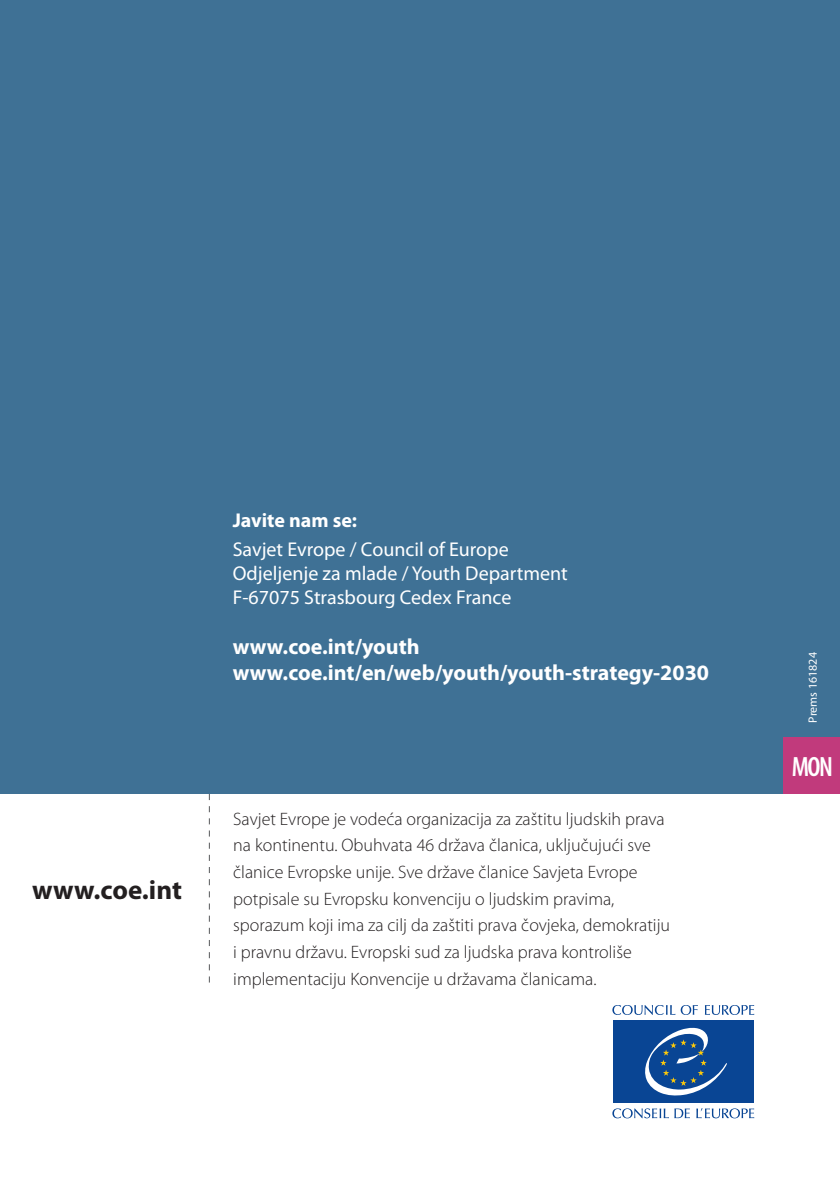
<style>
.page{position:relative;width:840px;height:1191px;background:#fff}
.page>*{position:absolute;margin:0;border:0;box-sizing:border-box;transform-origin:0 0}
.t1{font:600 condensed 28px "Myriad Pro";color:#fff}
.t2{font:700 27px "Myriad Pro";color:#231f20}
.t3{font:700 22px/26px "Myriad Pro";color:#fff}
.t4{font:20px/24px "Myriad Pro";color:#fff}
.t5{font:700 20px "Myriad Pro";color:#fff}
.t6{font:300 18px/26.6px "Myriad Pro";color:#231f20}
.t7{font:12px "Myriad Pro";color:#fff}
</style>
<div class="page">
<hr style="left:839px;top:397px;width:1px;height:397px;background:#868e96">
<hr style="left:839px;top:0;width:1px;height:397px;background:#c13a7c">
<div style="left:0;top:0;width:839px;height:794px;background:#3f7195"></div>
<svg style="left:704px;top:1005px;width:49px;height:10px"></svg>
<svg style="left:612px;top:1005px;width:85px;height:10px"></svg>
<svg style="left:696px;top:1108px;width:57px;height:10px"></svg>
<svg style="left:674px;top:1108px;width:15px;height:10px"></svg>
<svg style="left:612px;top:1108px;width:56px;height:10px"></svg>
<div style="left:612px;top:1020px;width:141px;height:82px;background:#094594"></div>
<svg style="left:645px;top:1027px;width:82px;height:69px"></svg>
<svg style="left:209px;top:794px;width:1px;height:188px"></svg>
<div style="left:782px;top:737px;width:57px;height:57px;background:#c13a7c"></div>
<h2 class="t2" style="left:32px;top:872px;width:151px">www.coe.int</h2>
<p class="t5" style="left:232px;top:507px;width:126px">Javite nam se:</p>
<p class="t4" style="left:232px;top:537px;width:336px">Savjet Evrope / Council of Europe<br>Odjeljenje za mlade / Youth Department<br>F-67075 Strasbourg Cedex France</p>
<p class="t3" style="left:232px;top:633px;width:477px">www.coe.int/youth www.coe.int/en/web/youth/youth-strategy-2030</p>
<p class="t6" style="left:233px;top:805px;width:438px">Savjet Evrope je vodeća organizacija za zaštitu ljudskih prava na kontinentu. Obuhvata 46 država članica, uključujući sve članice Evropske unije. Sve države članice Savjeta Evrope potpisale su Evropsku konvenciju o ljudskim pravima, sporazum koji ima za cilj da zaštiti prava čovjeka, demokratiju i pravnu državu. Evropski sud za ljudska prava kontroliše implementaciju Konvencije u državama članicama.</p>
<p class="t7" style="left:804px;top:722px;width:72px;rotate:-90deg">Prems 161824</p>
<h1 class="t1" style="left:791px;top:749px;width:43px">MON</h1>
</div>
